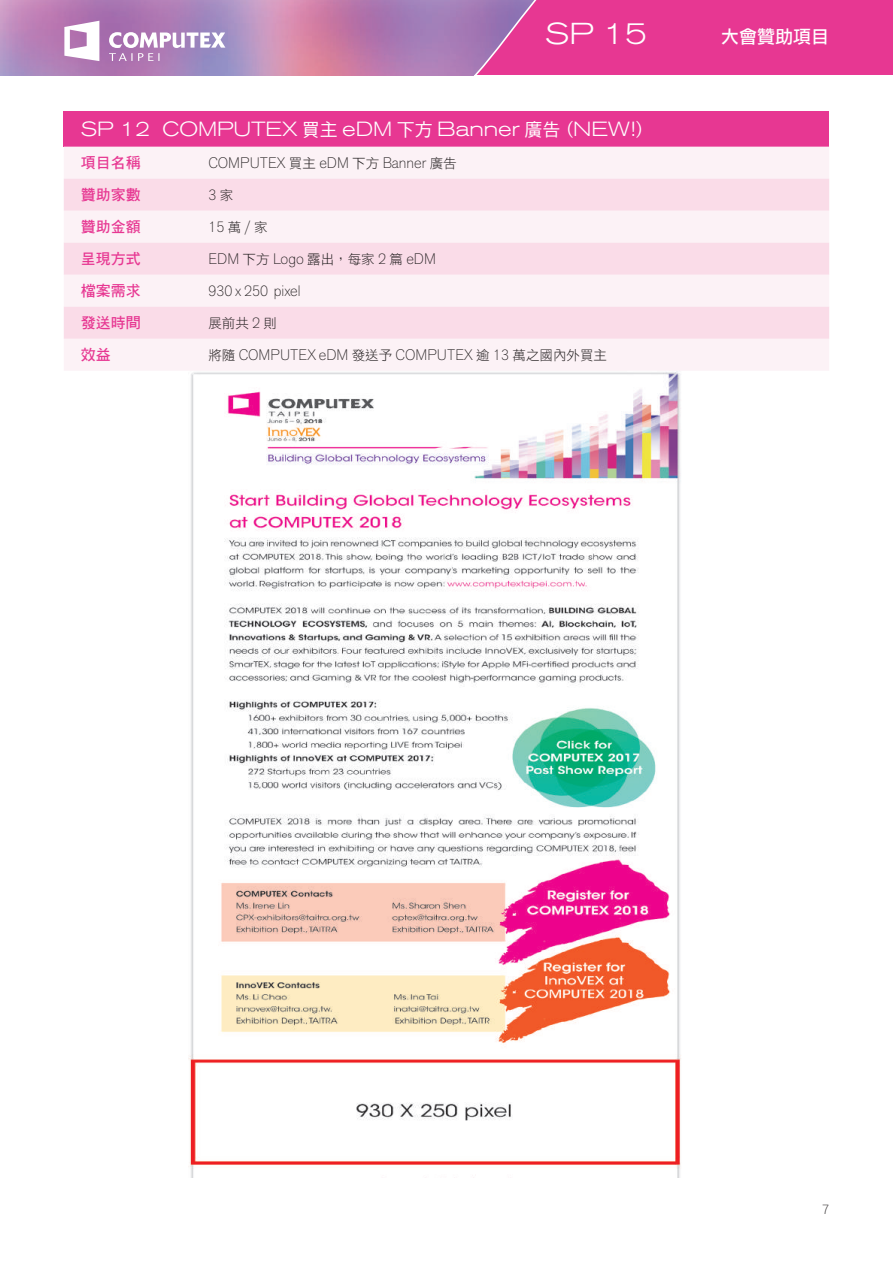
<style>
.page{position:relative;width:893px;height:1263px;background:#fff}
.page>*{position:absolute;margin:0;border:0;box-sizing:border-box;transform-origin:0 0}
.t1{font:300 expanded 30px "Akzidenz Grotesk BQ";color:#fff}
.t2{font:300 expanded 20.4px "Akzidenz Grotesk BQ";color:#fff}
.t3{font:18px "DF Li Hei Std W5";color:#fff}
.t4{font:200 15.15px "Akzid Grtsk Next";color:#231f20}
.t5{font:15px "DF Hei Std W7";color:#e73792}
.t6{font:13.5px "DF Hei Std W3";color:#231f20}
.t7{font:200 13.5px "Akzid Grtsk Next";color:#231f20}
.s1{font-family:"DF Hei Std W5";font-weight:400;font-stretch:normal;font-size:18px}
.s2{font-size:18px}
.s3{font-family:"DF Hei Std W3";font-weight:400;font-size:13.5px}
.s4{font-family:"Akzid Grtsk Next";font-weight:200;font-size:15.15px}
</style>
<div class="page">
<svg style="left:0;top:0;width:1px;height:76px"></svg>
<svg style="left:473px;top:0;width:420px;height:76px"></svg>
<svg style="left:64px;top:21px;width:35px;height:40px"></svg>
<svg style="left:109px;top:32px;width:116px;height:29px"></svg>
<img style="left:189px;top:371px;width:492px;height:807px">
<div style="left:64px;top:112px;width:765px;height:35px;background:#e73792"></div>
<div style="left:64px;top:147px;width:765px;height:224px;background:#fcf2f6"></div>
<svg style="left:64px;top:179px;width:765px;height:160px;fill:#fadce8"></svg>
<h1 class="t1" style="left:545px;top:16px;width:103px">SP 15</h1>
<p class="t3" style="left:721px;top:27px;width:109px">大會贊助項目</p>
<h2 class="t2" style="left:81px;top:117px;width:563px">SP 12 COMPUTEX <span class="s1">買主</span> eDM <span class="s1">下方</span> Banner <span class="s1">廣告</span> <span class="s2">(</span>NEW!<span class="s2">)</span></h2>
<p class="t5" style="left:81px;top:155px;width:61px">項目名稱</p>
<p class="t4" style="left:208px;top:153px;width:250px">COMPUTEX <span class="s3">買主</span> eDM <span class="s3">下方</span> Banner <span class="s3">廣告</span></p>
<p class="t5" style="left:81px;top:187px;width:61px">贊助家數</p>
<p class="t4" style="left:208px;top:185px;width:26px">3<span class="s3">家</span></p>
<p class="t5" style="left:81px;top:219px;width:61px">贊助金額</p>
<p class="t4" style="left:208px;top:217px;width:61px">15<span class="s3">萬</span>/<span class="s3">家</span></p>
<p class="t5" style="left:81px;top:251px;width:61px">呈現方式</p>
<p class="t4" style="left:208px;top:249px;width:229px">EDM <span class="s3">下方</span> Logo <span class="s3">露出，每家</span> 2 <span class="s3">篇</span> eDM</p>
<p class="t5" style="left:81px;top:283px;width:61px">檔案需求</p>
<p class="t4" style="left:208px;top:281px;width:94px">930 x 250 pixel</p>
<p class="t5" style="left:81px;top:315px;width:61px">發送時間</p>
<p class="t6" style="left:208px;top:315px;width:70px">展前共 <span class="s4">2</span> 則</p>
<p class="t5" style="left:81px;top:347px;width:31px">效益</p>
<p class="t4" style="left:208px;top:345px;width:400px"><span class="s3">將隨</span> COMPUTEX eDM <span class="s3">發送予</span> COMPUTEX <span class="s3">逾</span> 13 <span class="s3">萬之國內外買主</span></p>
<p class="t7" style="left:822px;top:1201px;width:9px">7</p>
</div>
